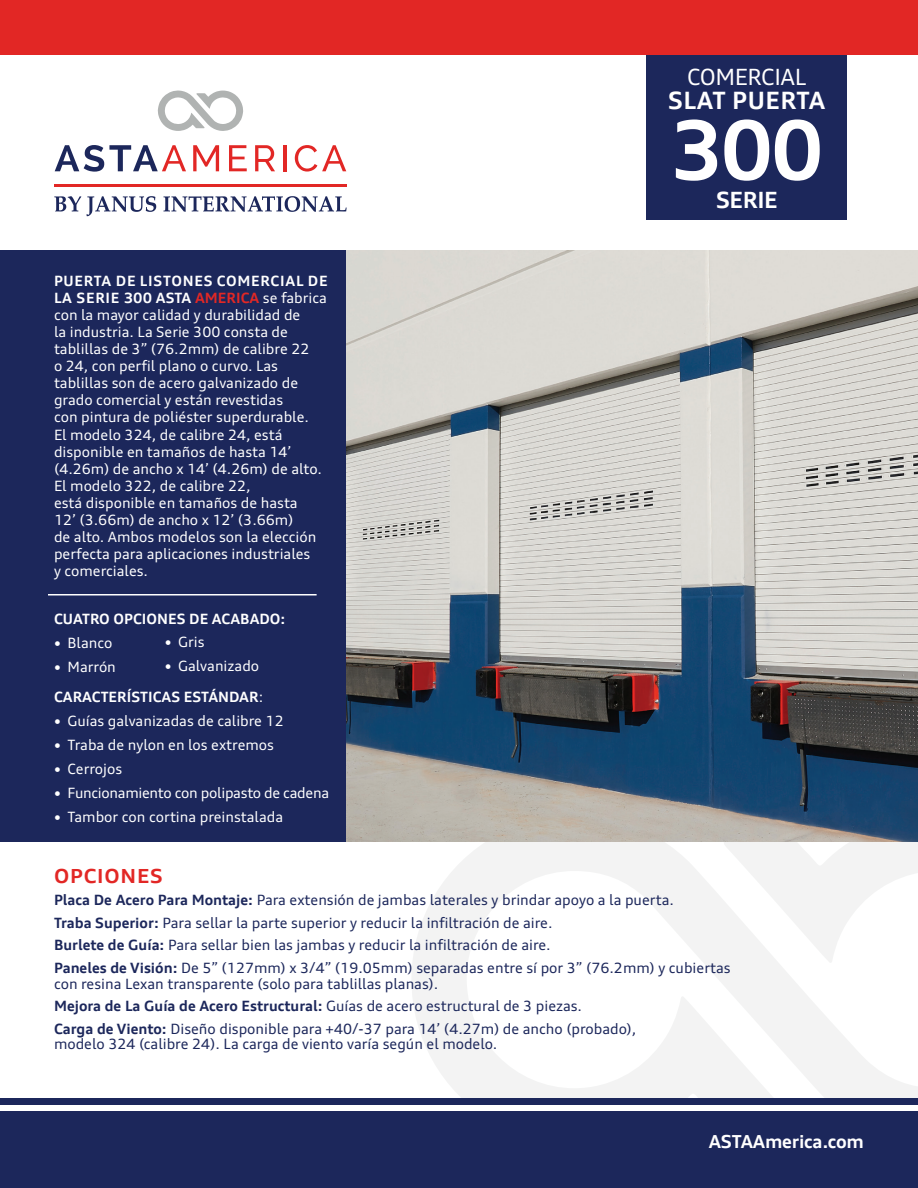
<style>
.page{position:relative;width:918px;height:1188px;background:#fff}
.page>*{position:absolute;margin:0;border:0;box-sizing:border-box;transform-origin:0 0}
.t1{font:700 81px "Audi Type";color:#fff}
.t2{font:700 24px "Audi Type";letter-spacing:.02em;color:#fff}
.t3{font:22.5px "Audi Type";letter-spacing:-.02em;color:#fff}
.t4{font:700 22.5px "Audi Type";letter-spacing:-.02em;color:#fff}
.t5{font:700 expanded 19.5px "Audi Type";letter-spacing:.04em;color:#e22725}
.t6{font:700 18px "Audi Type";letter-spacing:-.01em;color:#fff}
.t7{font:14.25px/17.1px "Audi Type";color:#fff}
.t8{font:14.25px/22.5px "Audi Type";color:#1c275b}
.t9{font:700 14.25px/30.6px "Audi Type";color:#fff}
.t10{font:14.25px "Audi Type";letter-spacing:-.02em;color:#fff}
.s1{font-weight:700}
.s2{font-weight:700;color:#e22725}
.s3{font-weight:700;font-size:12px}
.s4{font-size:12px}
.s5{font-weight:400}
</style>
<div class="page">
<svg style="left:412px;top:842px;width:506px;height:256px"></svg>
<div style="left:0;top:251px;width:347px;height:591px;background:#1c275b"></div>
<img style="left:347px;top:251px;width:571px;height:591px">
<div style="left:646px;top:49px;width:201px;height:171px;background:#1c275b"></div>
<div style="left:0;top:0;width:918px;height:55px;background:#e22725"></div>
<div style="left:0;top:1098px;width:918px;height:90px;background:#1c275b"></div>
<div style="left:0;top:1106px;width:918px;height:5px;background:#fff"></div>
<svg style="left:55px;top:145px;width:131px;height:27px"></svg>
<svg style="left:193px;top:145px;width:26px;height:26px"></svg>
<svg style="left:229px;top:145px;width:18px;height:26px"></svg>
<svg style="left:255px;top:145px;width:20px;height:26px"></svg>
<hr style="left:283px;top:145px;width:4px;height:26px;background:#e22725">
<svg style="left:295px;top:145px;width:51px;height:27px"></svg>
<svg style="left:54px;top:196px;width:27px;height:15px"></svg>
<svg style="left:87px;top:196px;width:69px;height:20px"></svg>
<svg style="left:164px;top:196px;width:183px;height:16px"></svg>
<hr style="left:54px;top:184px;width:293px;height:2px;background:#e22725">
<svg style="left:158px;top:91px;width:85px;height:40px"></svg>
<hr style="left:48px;top:594px;width:269px;height:2px;background:#fff">
<h3 class="t3" style="left:687px;top:63px;width:121px">COMERCIAL</h3>
<h2 class="t2" style="left:668px;top:85px;width:159px">SLAT PUERTA</h2>
<h1 class="t1" style="left:670px;top:100px;width:156px">300</h1>
<p class="t7" style="left:54px;top:272px;width:275px"><span class="s1">PUERTA DE LISTONES COMERCIAL DE LA SERIE 300 ASTA</span> <span class="s2">AMERICA</span> se fabrica con la mayor calidad y durabilidad de<br>la industria. La Serie 300 consta de tablillas de 3” (76.2mm) de calibre 22<br>o 24, con perfil plano o curvo. Las tablillas son de acero galvanizado de grado comercial y están revestidas<br>con pintura de poliéster superdurable.<br>El modelo 324, de calibre 24, está disponible en tamaños de hasta 14’ (4.26m) de ancho x 14’ (4.26m) de alto.<br>El modelo 322, de calibre 22,<br>está disponible en tamaños de hasta<br>12’ (3.66m) de ancho x 12’ (3.66m)<br>de alto. Ambos modelos son la elección perfecta para aplicaciones industriales<br>y comerciales.</p>
<p class="t9" style="left:54px;top:603px;width:233px">CUATRO OPCIONES DE ACABADO:</p>
<p class="t7" style="left:54px;top:634px;width:60px"><span class="s3">•</span> Blanco</p>
<p class="t9" style="left:54px;top:651px;width:211px"><span class="s4">•</span> <span class="s5">Marrón<br></span>CARACTERÍSTICAS ESTÁNDAR<span class="s5">:</span></p>
<p class="t7" style="left:54px;top:712px;width:231px"><span class="s3">•</span> Guías galvanizadas de calibre 12</p>
<p class="t7" style="left:54px;top:736px;width:222px"><span class="s3">•</span> Traba de nylon en los extremos</p>
<p class="t7" style="left:54px;top:760px;width:70px"><span class="s3">•</span> Cerrojos</p>
<p class="t10" style="left:54px;top:784px;width:277px"><span class="s3">•</span> Funcionamiento con polipasto de cadena</p>
<p class="t7" style="left:54px;top:808px;width:231px"><span class="s3">•</span> Tambor con cortina preinstalada</p>
<p class="t7" style="left:165px;top:633px;width:41px"><span class="s3">•</span> Gris</p>
<p class="t7" style="left:165px;top:657px;width:96px"><span class="s3">•</span> Galvanizado</p>
<h3 class="t4" style="left:716px;top:186px;width:63px">SERIE</h3>
<h3 class="t5" style="left:54px;top:864px;width:110px">OPCIONES</h3>
<p class="t8" style="left:54px;top:889px;width:678px"><span class="s1">Placa De Acero Para Montaje:</span> Para extensión de jambas laterales y brindar apoyo a la puerta.<br><span class="s1">Traba Superior:</span> Para sellar la parte superior y reducir la infiltración de aire.<br><span class="s1">Burlete de Guía:</span> Para sellar bien las jambas y reducir la infiltración de aire.<br><span class="s1">Paneles de Visión:</span> De 5” (127mm) x 3/4” (19.05mm) separadas entre sí por 3” (76.2mm) y cubiertas</p>
<p class="t8" style="left:54px;top:972px;width:584px">con resina Lexan transparente (solo para tablillas planas).<br><span class="s1">Mejora de La Guía de Acero Estructural:</span> Guías de acero estructural de 3 piezas.<br><span class="s1">Carga de Viento:</span> Diseño disponible para +40/-37 para 14’ (4.27m) de ancho (probado),</p>
<p class="t8" style="left:54px;top:1033px;width:445px">modelo 324 (calibre 24). La carga de viento varía según el modelo.</p>
<p class="t6" style="left:709px;top:1130px;width:157px">ASTAAmerica.com</p>
</div>
